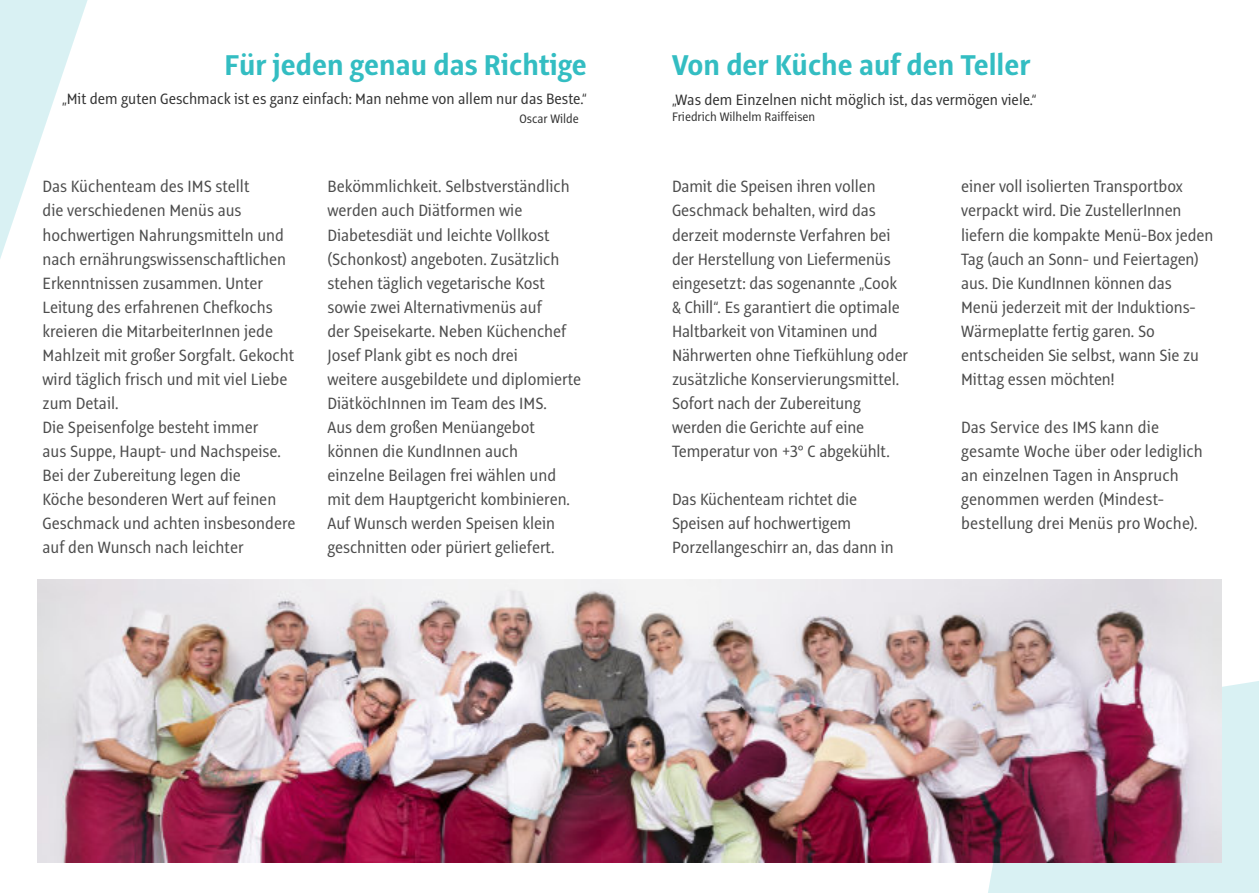
<style>
.page{position:relative;width:1259px;height:893px;background:#fff}
.page>*{position:absolute;margin:0;border:0;box-sizing:border-box;transform-origin:0 0}
.t1{font:700 31.5px "Alto Con";color:rgb(0 173 179/.8)}
.t2{font:18px/24px "Alto Con";color:#4d4d4d}
.t3{font:16.5px "Alto Con";color:#333}
.t4{font:13.5px "Alto Con";color:#333}
</style>
<div class="page">
<svg style="left:0;top:0;width:88px;height:259px"></svg>
<svg style="left:978px;top:611px;width:281px;height:282px;fill:#d9f1f3"></svg>
<img style="left:37px;top:579px;width:1184px;height:283px">
<h1 class="t1" style="left:225px;top:51px;width:364px">Für jeden genau das Richtige</h1>
<p class="t3" style="left:62px;top:91px;width:526px">„Mit dem guten Geschmack ist es ganz einfach: Man nehme von allem nur das Beste.“</p>
<p class="t4" style="left:519px;top:113px;width:61px">Oscar Wilde</p>
<p class="t2" style="left:43px;top:176px;width:254px">Das Küchenteam des IMS stellt<br>die verschiedenen Menüs aus hochwertigen Nahrungsmitteln und nach ernährungswissenschaftlichen<br>Erkenntnissen zusammen. Unter<br>Leitung des erfahrenen Chefkochs kreieren die MitarbeiterInnen jede<br>Mahlzeit mit großer Sorgfalt. Gekocht wird täglich frisch und mit viel Liebe zum Detail.<br>Die Speisenfolge besteht immer<br>aus Suppe, Haupt- und Nachspeise.<br>Bei der Zubereitung legen die<br>Köche besonderen Wert auf feinen<br>Geschmack und achten insbesondere auf den Wunsch nach leichter</p>
<p class="t2" style="left:327px;top:176px;width:255px">Bekömmlichkeit. Selbstverständlich werden auch Diätformen wie Diabetesdiät und leichte Vollkost (Schonkost) angeboten. Zusätzlich stehen täglich vegetarische Kost sowie zwei Alternativmenüs auf<br>der Speisekarte. Neben Küchenchef Josef Plank gibt es noch drei<br>weitere ausgebildete und diplomierte DiätköchInnen im Team des IMS.<br>Aus dem großen Menüangebot können die KundInnen auch<br>einzelne Beilagen frei wählen und mit dem Hauptgericht kombinieren.<br>Auf Wunsch werden Speisen klein geschnitten oder püriert geliefert.</p>
<h1 class="t1" style="left:672px;top:51px;width:360px">Von der Küche auf den Teller</h1>
<p class="t3" style="left:672px;top:92px;width:366px">„Was dem Einzelnen nicht möglich ist, das vermögen viele.“</p>
<p class="t4" style="left:672px;top:111px;width:145px">Friedrich Wilhelm Raiffeisen</p>
<p class="t2" style="left:672px;top:176px;width:237px">Damit die Speisen ihren vollen<br>Geschmack behalten, wird das derzeit modernste Verfahren bei der Herstellung von Liefermenüs eingesetzt: das sogenannte „Cook &amp; Chill“. Es garantiert die optimale<br>Haltbarkeit von Vitaminen und<br>Nährwerten ohne Tiefkühlung oder zusätzliche Konservierungsmittel.<br>Sofort nach der Zubereitung werden die Gerichte auf eine<br>Temperatur von +3° C abgekühlt.</p>
<p class="t2" style="left:672px;top:488px;width:223px">Das Küchenteam richtet die<br>Speisen auf hochwertigem<br>Porzellangeschirr an, das dann in</p>
<p class="t2" style="left:961px;top:176px;width:254px">einer voll isolierten Transportbox verpackt wird. Die ZustellerInnen liefern die kompakte Menü-Box jeden<br>Tag (auch an Sonn- und Feiertagen) aus. Die KundInnen können das<br>Menü jederzeit mit der Induktions-<br>Wärmeplatte fertig garen. So entscheiden Sie selbst, wann Sie zu<br>Mittag essen möchten!</p>
<p class="t2" style="left:961px;top:416px;width:243px">Das Service des IMS kann die gesamte Woche über oder lediglich an einzelnen Tagen in Anspruch genommen werden (Mindest&shy;bestellung drei Menüs pro Woche).</p>
</div>
